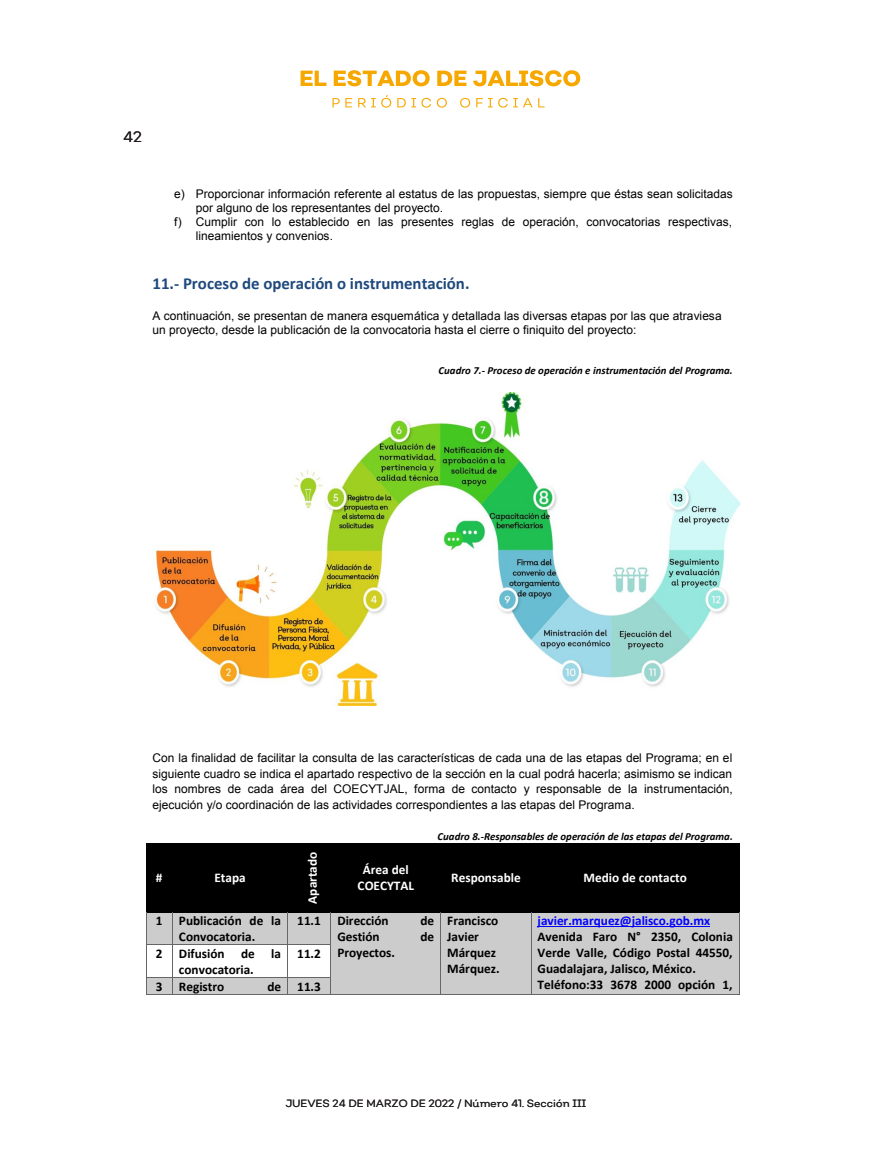
<style>
.page{position:relative;width:872px;height:1149px;background:#fff}
.page>*{position:absolute;margin:0;border:0;box-sizing:border-box;transform-origin:0 0}
.t1{font:700 16.8px "Calibri";color:#1f497d}
.t2{font:15px "Nutmeg Headline";color:#231f20}
.t3{font:700 13.2px/16px "Calibri";letter-spacing:-.005em;color:#000;text-align:center}
.t4{font:700 13.2px/16px "Calibri";color:#fff;text-align:center}
.t5{font:12px/15.9px "Arial";color:#000}
.t6{font:italic 700 10.8px "Calibri";color:#000}
.t7{font:10.5px "Nutmeg";color:#231f20}
.s1{color:#00f}
</style>
<div class="page">
<svg style="left:300px;top:71px;width:26px;height:15px"></svg>
<svg style="left:334px;top:70px;width:95px;height:16px"></svg>
<svg style="left:437px;top:71px;width:29px;height:15px"></svg>
<svg style="left:473px;top:70px;width:107px;height:16px"></svg>
<svg style="left:332px;top:98px;width:20px;height:9px"></svg>
<svg style="left:358px;top:95px;width:33px;height:13px"></svg>
<svg style="left:397px;top:98px;width:34px;height:10px"></svg>
<svg style="left:437px;top:98px;width:10px;height:10px"></svg>
<svg style="left:460px;top:98px;width:10px;height:10px"></svg>
<svg style="left:476px;top:98px;width:16px;height:9px"></svg>
<svg style="left:498px;top:98px;width:34px;height:10px"></svg>
<svg style="left:538px;top:98px;width:6px;height:9px"></svg>
<img style="left:153px;top:392px;width:587px;height:313px">
<div style="left:146px;top:843px;width:26px;height:68px;background:#000"></div>
<div style="left:172px;top:843px;width:115px;height:68px;background:#000"></div>
<div style="left:287px;top:843px;width:44px;height:68px;background:#000"></div>
<div style="left:331px;top:843px;width:110px;height:68px;background:#000"></div>
<div style="left:441px;top:843px;width:90px;height:68px;background:#000"></div>
<div style="left:531px;top:843px;width:208px;height:68px;background:#000"></div>
<hr style="left:173px;top:842px;width:114px;height:1px;background:#000">
<hr style="left:288px;top:842px;width:43px;height:1px;background:#000">
<hr style="left:331px;top:842px;width:110px;height:1px;background:#000">
<hr style="left:441px;top:842px;width:90px;height:1px;background:#000">
<hr style="left:532px;top:842px;width:207px;height:1px;background:#000">
<hr style="left:739px;top:843px;width:1px;height:68px;background:#000">
<div style="left:146px;top:912px;width:26px;height:32px;background:#ccc"></div>
<div style="left:173px;top:912px;width:114px;height:32px;background:#ccc"></div>
<div style="left:288px;top:912px;width:42px;height:32px;background:#ccc"></div>
<div style="left:331px;top:912px;width:109px;height:81px;background:#ccc"></div>
<div style="left:441px;top:912px;width:90px;height:81px;background:#ccc"></div>
<div style="left:531px;top:912px;width:208px;height:81px;background:#ccc"></div>
<hr style="left:537px;top:926px;width:173px;height:1px;background:#00f">
<svg style="left:146px;top:911px;width:27px;height:1px"></svg>
<hr style="left:173px;top:911px;width:114px;height:1px;background:#000">
<hr style="left:288px;top:911px;width:42px;height:1px;background:#000">
<hr style="left:332px;top:911px;width:108px;height:1px;background:#000">
<hr style="left:441px;top:911px;width:90px;height:1px;background:#000">
<hr style="left:532px;top:911px;width:207px;height:1px;background:#000">
<hr style="left:146px;top:912px;width:1px;height:32px;background:#666">
<hr style="left:172px;top:912px;width:1px;height:32px;background:#666">
<hr style="left:287px;top:912px;width:1px;height:32px;background:#666">
<hr style="left:330px;top:912px;width:1px;height:32px;background:#666">
<hr style="left:440px;top:912px;width:1px;height:32px;background:#666">
<hr style="left:531px;top:912px;width:1px;height:32px;background:#666">
<hr style="left:739px;top:912px;width:1px;height:32px;background:#666">
<svg style="left:147px;top:944px;width:25px;height:1px"></svg>
<hr style="left:173px;top:944px;width:114px;height:1px;background:#666">
<hr style="left:288px;top:944px;width:42px;height:1px;background:#666">
<hr style="left:146px;top:944px;width:1px;height:33px;background:#666">
<hr style="left:172px;top:944px;width:1px;height:33px;background:#666">
<hr style="left:287px;top:944px;width:1px;height:33px;background:#666">
<hr style="left:330px;top:944px;width:1px;height:33px;background:#666">
<hr style="left:440px;top:944px;width:1px;height:33px;background:#666">
<hr style="left:531px;top:944px;width:1px;height:33px;background:#666">
<hr style="left:739px;top:944px;width:1px;height:33px;background:#666">
<div style="left:173px;top:977px;width:114px;height:16px;background:#ccc"></div>
<div style="left:288px;top:977px;width:42px;height:16px;background:#ccc"></div>
<hr style="left:173px;top:977px;width:114px;height:1px;background:#666">
<hr style="left:288px;top:977px;width:42px;height:1px;background:#666">
<svg style="left:146px;top:977px;width:27px;height:17px"></svg>
<hr style="left:173px;top:993px;width:114px;height:1px;background:#666">
<svg style="left:287px;top:977px;width:1px;height:17px"></svg>
<hr style="left:288px;top:993px;width:42px;height:1px;background:#666">
<svg style="left:330px;top:977px;width:1px;height:17px"></svg>
<hr style="left:331px;top:993px;width:109px;height:1px;background:#666">
<svg style="left:440px;top:977px;width:1px;height:17px"></svg>
<hr style="left:441px;top:993px;width:90px;height:1px;background:#666">
<svg style="left:531px;top:977px;width:1px;height:16px"></svg>
<hr style="left:531px;top:993px;width:208px;height:1px;background:#666">
<svg style="left:739px;top:977px;width:1px;height:17px"></svg>
<p class="t2" style="left:123px;top:127px;width:20px">42</p>
<p class="t5" style="left:174px;top:186px;width:560px">e) Proporcionar información referente al estatus de las propuestas, siempre que éstas sean solicitadas</p>
<p class="t5" style="left:196px;top:200px;width:249px">por alguno de los representantes del proyecto.</p>
<p class="t5" style="left:174px;top:214px;width:559px">f) Cumplir con lo establecido en las presentes reglas de operación, convocatorias respectivas,</p>
<p class="t5" style="left:196px;top:227px;width:139px">lineamientos y convenios.</p>
<p class="t1" style="left:153px;top:271px;width:318px">11.- Proceso de operación o instrumentación.</p>
<p class="t5" style="left:153px;top:308px;width:570px;line-height:13.8px">A continuación, se presentan de manera esquemática y detallada las diversas etapas por las que atraviesa un proyecto, desde la publicación de la convocatoria hasta el cierre o finiquito del proyecto:</p>
<p class="t6" style="left:438px;top:362px;width:295px">Cuadro 7.- Proceso de operación e instrumentación del Programa.</p>
<p class="t5" style="left:153px;top:749px;width:581px;text-align:justify">Con la finalidad de facilitar la consulta de las características de cada una de las etapas del Programa; en el siguiente cuadro se indica el apartado respectivo de la sección en la cual podrá hacerla; asimismo se indican los nombres de cada área del COECYTJAL, forma de contacto y responsable de la instrumentación, ejecución y/o coordinación de las actividades correspondientes a las etapas del Programa.</p>
<p class="t6" style="left:437px;top:828px;width:297px">Cuadro 8.-Responsables de operación de las etapas del Programa.</p>
<p class="t4" style="left:156px;top:869px;width:8px">#</p>
<p class="t4" style="left:214px;top:869px;width:33px">Etapa</p>
<p class="t4" style="left:304px;top:903px;width:53px;rotate:-90deg">Apartado</p>
<p class="t4" style="left:358px;top:861px;width:58px">Área del<br>COECYTAL</p>
<p class="t4" style="left:451px;top:869px;width:71px">Responsable</p>
<p class="t4" style="left:583px;top:869px;width:105px">Medio de contacto</p>
<p class="t3" style="left:156px;top:912px;width:127px">1 Publicación de la<br>Convocatoria.</p>
<p class="t3" style="left:297px;top:912px;width:93px">11.1 Dirección</p>
<p class="t3" style="left:420px;top:912px;width:15px">de</p>
<p class="t3" style="left:337px;top:928px;width:44px">Gestión</p>
<p class="t3" style="left:420px;top:928px;width:15px">de</p>
<p class="t3" style="left:337px;top:944px;width:59px">Proyectos.</p>
<p class="t3" style="left:156px;top:944px;width:127px">2 Difusión de la convocatoria.</p>
<p class="t3" style="left:297px;top:944px;width:25px">11.2</p>
<p class="t3" style="left:156px;top:977px;width:70px">3 Registro</p>
<p class="t3" style="left:267px;top:977px;width:55px">de 11.3</p>
<p class="t3" style="left:447px;top:912px;width:54px;text-align:left">Francisco<br>Javier<br>Márquez<br>Márquez.</p>
<p class="t3" style="left:537px;top:912px;width:197px;text-align:left"><span class="s1">javier.marquez@jalisco.gob.mx<br></span>Avenida Faro N° 2350, Colonia<br>Verde Valle, Código Postal 44550,<br>Guadalajara, Jalisco, México.<br>Teléfono:33 3678 2000 opción 1,</p>
<p class="t7" style="left:286px;top:1096px;width:302px">JUEVES 24 DE MARZO DE 2022 / Número 41. Sección III</p>
</div>
